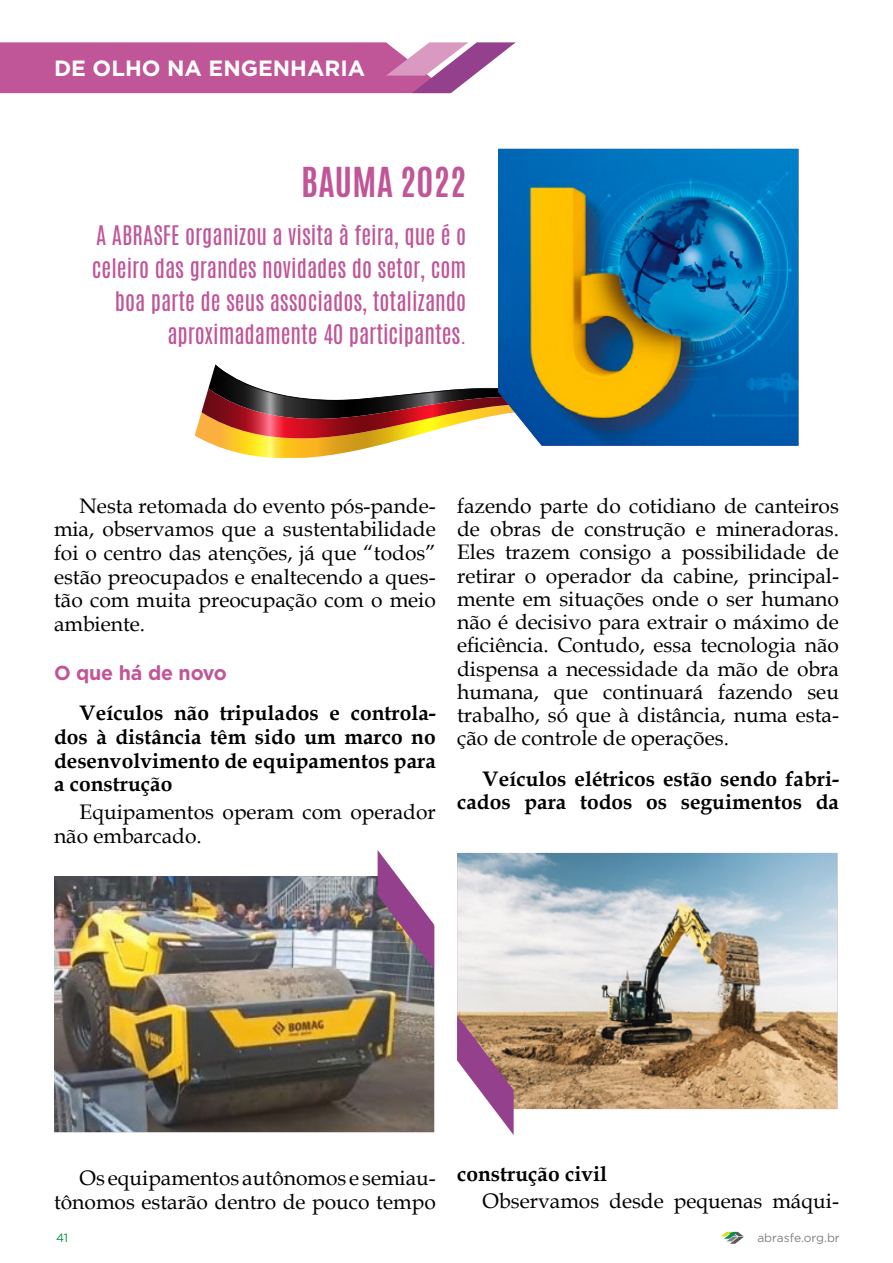
<style>
.page{position:relative;width:893px;height:1263px;background:#fff}
.page>*{position:absolute;margin:0;border:0;box-sizing:border-box;transform-origin:0 0}
.t1{font:700 34.5px "Antonio";letter-spacing:.01em;color:#c05598}
.t2{font:22.5px/33px "Antonio";color:#c05598;text-align:right}
.t3{font:700 22.05px "Gotham";color:#fff}
.t4{font:21px/23.2px "Book Antiqua";color:#000;text-align:justify}
.t5{font:700 21px/23.5px "Book Antiqua";color:#000;text-align:justify}
.t6{font:700 20.25px "Gotham";letter-spacing:-.01em;color:#c05598}
.t7{font:12px "Gotham";color:#808285}
.t8{font:12px "Gotham";color:#009145}
</style>
<div class="page">
<svg style="left:721px;top:1232px;width:23px;height:12px"></svg>
<svg style="left:195px;top:364px;width:303px;height:94px"></svg>
<img style="left:498px;top:149px;width:300px;height:297px">
<svg style="left:0;top:42px;width:516px;height:51px;background:#c366a2"></svg>
<img style="left:54px;top:876px;width:380px;height:256px">
<img style="left:457px;top:853px;width:380px;height:256px">
<svg style="left:378px;top:850px;width:56px;height:119px"></svg>
<svg style="left:457px;top:1015px;width:57px;height:120px"></svg>
<p class="t3" style="left:54px;top:54px;width:313px">DE OLHO NA ENGENHARIA</p>
<h1 class="t1" style="left:301px;top:157px;width:166px">BAUMA 2022</h1>
<p class="t2" style="left:92px;top:220px;width:376px">A ABRASFE organizou a visita à feira, que é o celeiro das grandes novidades do setor, com boa parte de seus associados, totalizando aproximadamente 40 participantes.</p>
<p class="t4" style="left:54px;top:493px;width:383px;text-indent:26px">Nesta retomada do evento pós-pande&shy;mia, observamos que a sustentabilidade foi o centro das atenções, já que “todos” estão preocupados e enaltecendo a ques&shy;tão com muita preocupação com o meio ambiente.</p>
<p class="t6" style="left:54px;top:659px;width:174px">O que há de novo</p>
<p class="t5" style="left:54px;top:701px;width:383px;text-indent:26px">Veículos não tripulados e controla&shy;dos à distância têm sido um marco no desenvolvimento de equipamentos para a construção</p>
<p class="t4" style="left:54px;top:799px;width:383px;text-indent:26px">Equipamentos operam com operador não embarcado.</p>
<p class="t4" style="left:457px;top:494px;width:383px">fazendo parte do cotidiano de canteiros de obras de construção e mineradoras.<br>Eles trazem consigo a possibilidade de retirar o operador da cabine, principal&shy;mente em situações onde o ser humano não é decisivo para extrair o máximo de eficiência. Contudo, essa tecnologia não dispensa a necessidade da mão de obra humana, que continuará fazendo seu trabalho, só que à distância, numa esta&shy;ção de controle de operações.</p>
<p class="t5" style="left:457px;top:767px;width:383px;text-align:right">Veículos elétricos estão sendo fabri&shy;cados para todos os seguimentos da</p>
<p class="t4" style="left:54px;top:1166px;width:383px;text-align:right">Os equipamentos autônomos e semiau&shy;tônomos estarão dentro de pouco tempo</p>
<p class="t5" style="left:457px;top:1162px;width:151px">construção civil</p>
<p class="t4" style="left:483px;top:1189px;width:358px">Observamos desde pequenas máqui-</p>
<p class="t8" style="left:56px;top:1229px;width:14px">41</p>
<p class="t7" style="left:757px;top:1229px;width:84px">abrasfe.org.br</p>
</div>
